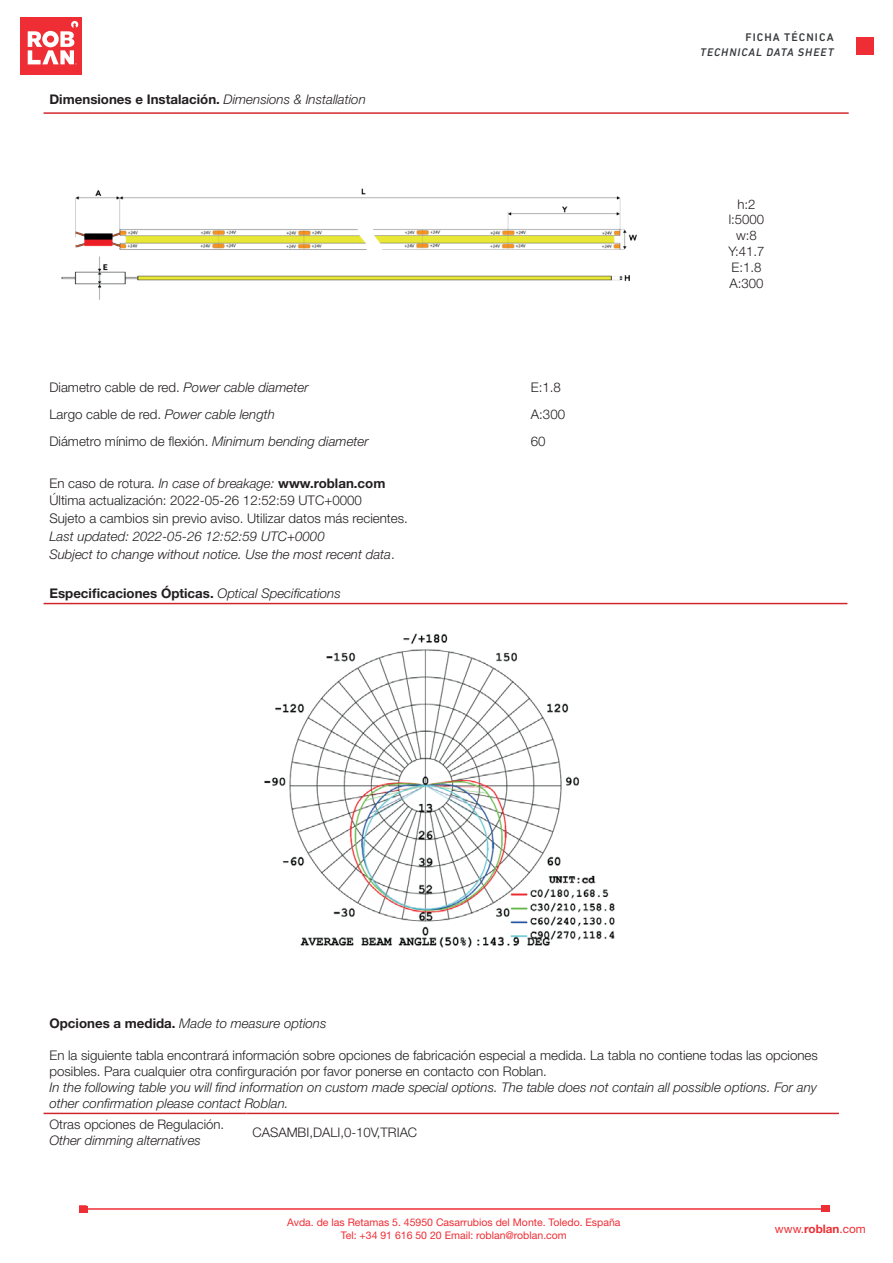
<style>
.page{position:relative;width:893px;height:1263px;background:#fff}
.page>*{position:absolute;margin:0;border:0;box-sizing:border-box;transform-origin:0 0}
.t1{font:300 13.35px/17.7px "Helvetica Neue LT Std";color:#231f20}
.t2{font:italic 300 13.35px/17.7px "Helvetica Neue LT Std";color:#231f20}
.t3{font:700 13.35px "Helvetica Neue LT Std";color:#231f20}
.t4{font:300 13.2px/15.8px "Helvetica Neue LT Std";color:#231f20;text-align:center}
.t5{font:italic 300 13.2px "Helvetica Neue LT Std";color:#231f20}
.t6{font:11.7px "Helvetica Neue LT Std";color:#ee2d34}
.t7{font:italic 500 11.25px "DIN Next LT Pro";letter-spacing:.085em;color:#36383a}
.t8{font:500 11.25px "DIN Next LT Pro";letter-spacing:.095em;color:#36383a}
.t9{font:10.5px/12.6px "Helvetica Neue LT Std";color:#ee2d34;text-align:center}
.s1{font-weight:300;font-style:italic}
.s2{font-style:italic}
.s3{font-weight:700}
.s4{font-style:normal}
.s5{font-weight:700;font-style:normal}
</style>
<div class="page">
<div style="left:20px;top:18px;width:62px;height:57px;background:#ee2d34"></div>
<svg style="left:28px;top:21px;width:50px;height:44px"></svg>
<div style="left:856px;top:37px;width:18px;height:18px;background:#ee2d34"></div>
<hr style="left:86px;top:1208px;width:739px;height:2px;background:#ee2d34">
<div style="left:79px;top:1205px;width:8px;height:8px;border:2px solid #ee2d34"></div>
<div style="left:79px;top:1206px;width:9px;height:6px;background:#ee2e35"></div>
<div style="left:821px;top:1205px;width:8px;height:7px;background:#ee2e35"></div>
<hr style="left:44px;top:112px;width:481px;height:2px;background:#d1232a">
<hr style="left:525px;top:112px;width:324px;height:2px;background:#d1232a">
<img style="left:61px;top:188px;width:576px;height:112px">
<hr style="left:44px;top:603px;width:803px;height:1px;background:#d1232a">
<img style="left:264px;top:633px;width:351px;height:315px">
<hr style="left:44px;top:1113px;width:203px;height:1px;background:#d1232a">
<hr style="left:247px;top:1113px;width:592px;height:1px;background:#d1232a">
<p class="t3" style="left:49px;top:91px;width:318px">Dimensiones e Instalación. <span class="s1">Dimensions &amp; Installation</span></p>
<p class="t1" style="left:49px;top:378px;width:261px">Diametro cable de red. <span class="s2">Power cable diameter</span></p>
<p class="t1" style="left:531px;top:378px;width:32px">E:1.8</p>
<p class="t1" style="left:49px;top:405px;width:227px">Largo cable de red. <span class="s2">Power cable length</span></p>
<p class="t1" style="left:531px;top:405px;width:36px">A:300</p>
<p class="t1" style="left:49px;top:432px;width:321px">Diámetro mínimo de flexión. <span class="s2">Minimum bending diameter</span></p>
<p class="t1" style="left:531px;top:432px;width:16px">60</p>
<p class="t1" style="left:49px;top:474px;width:360px">En caso de rotura. <span class="s2">In case of breakage:</span> <span class="s3">www.roblan.com<br></span>Última actualización: 2022-05-26 12:52:59 UTC+0000<br>Sujeto a cambios sin previo aviso. Utilizar datos más recientes.</p>
<p class="t2" style="left:49px;top:527px;width:347px">Last updated: 2022-05-26 12:52:59 UTC+0000<br>Subject to change without notice. Use the most recent data<span class="s4">.</span></p>
<p class="t3" style="left:49px;top:585px;width:293px">Especificaciones Ópticas. <span class="s1">Optical Specifications</span></p>
<p class="t8" style="left:745px;top:31px;width:90px">FICHA TÉCNICA</p>
<p class="t7" style="left:700px;top:46px;width:135px">TECHNICAL DATA SHEET</p>
<p class="t4" style="left:728px;top:196px;width:38px">h:2 l:5000 w:8<br>Y:41.7<br>E:1.8<br>A:300</p>
<p class="t2" style="left:49px;top:1014px;width:278px"><span class="s5">Opciones a medida.</span> Made to measure options</p>
<p class="t1" style="left:49px;top:1046px;width:770px;line-height:15.9px">En la siguiente tabla encontrará información sobre opciones de fabricación especial a medida. La tabla no contiene todas las opciones posibles. Para cualquier otra confirguración por favor ponerse en contacto con Roblan.</p>
<p class="t2" style="left:49px;top:1079px;width:769px;line-height:15.9px">In the following table you will find information on custom made special options. The table does not contain all possible options. For any other confirmation please contact Roblan.</p>
<p class="t4" style="left:49px;top:1116px;width:176px">Otras opciones de Regulación.</p>
<p class="t5" style="left:49px;top:1133px;width:153px">Other dimming alternatives</p>
<p class="t4" style="left:252px;top:1124px;width:166px">CASAMBI,DALI,0-10V,TRIAC</p>
<p class="t9" style="left:287px;top:1216px;width:335px">Avda. de las Retamas 5. 45950 Casarrubios del Monte. Toledo. España<br>Tel: +34 91 616 50 20 Email: roblan@roblan.com</p>
<p class="t6" style="left:775px;top:1221px;width:92px">www.<span class="s3">roblan</span>.com</p>
</div>
